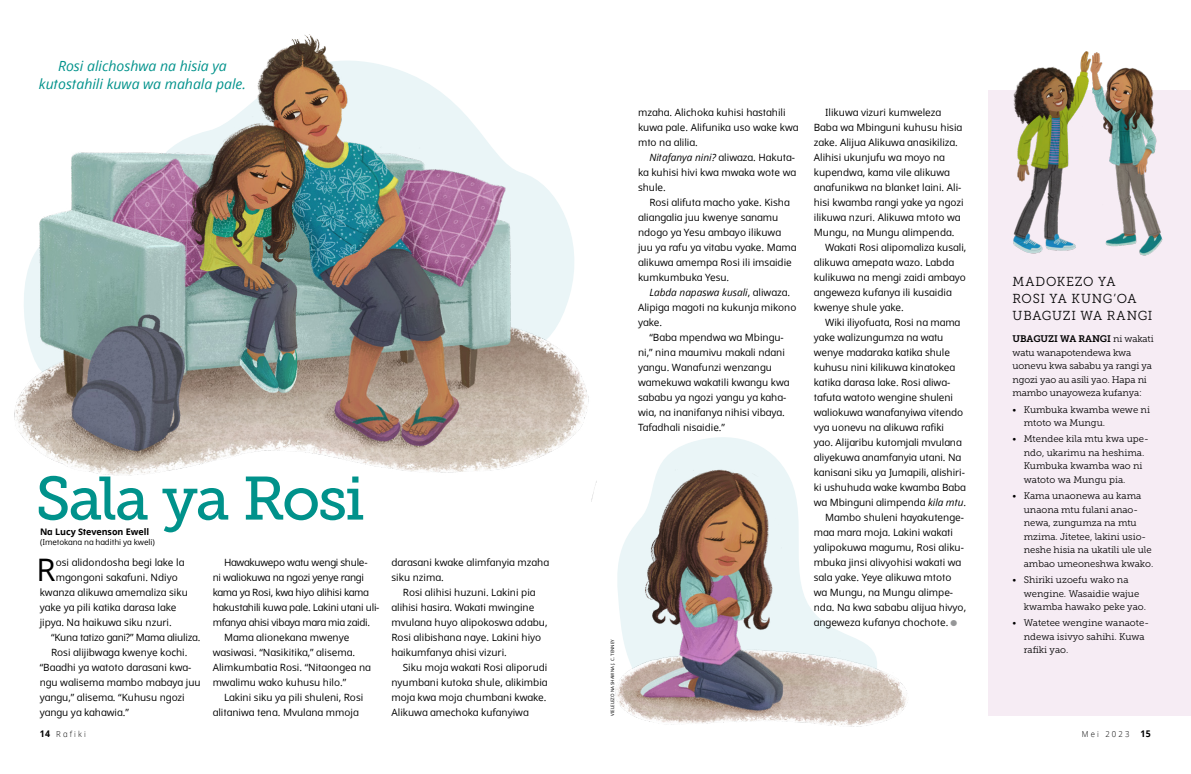
<style>
.page{position:relative;width:1191px;height:774px;background:#fff}
.page>*{position:absolute;margin:0;border:0;box-sizing:border-box;transform-origin:0 0}
.t1{font:61px "Museo Slablds Lat 500";letter-spacing:-.035em;color:#00928b}
.p1_first{font:31px "Dots Solidlds Lat";color:#000}
.t2{font:italic 14px/18px "Dots Solidlds Lat";color:#00928b;text-align:center}
.p1_title_aside_sideb{font:13px/17px "Museo Slablds Lat 300";letter-spacing:.05em;color:#000}
.p1{font:10px/15px "Dots Solidlds Lat";color:#000}
.p1-2{font:10px/15px "Dots Solidlds Lat";letter-spacing:-.025em;color:#000}
.p1_first-2{font:10px "Dots Solidlds Lat";color:#000}
.p1-3{font:10px "Dots Solidlds Lat";letter-spacing:-.02em;color:#000}
.p1_aside_sidebar_bul{font:9.5px/13.5px "Museo Slablds Lat 300";color:#000}
.p1_aside_sidebar_fir{font:9.5px/13.5px "Museo Slablds Lat 300";letter-spacing:-.015em;color:#000}
.p1_author-name{font:700 9px "Dots Solidlds Lat";letter-spacing:-.005em;color:#000}
.t3{font:300 8.2px "Dots Solidlds Lat";letter-spacing:.28em;color:#000;scale:.95 1}
.p1_author-role{font:8px "Dots Solidlds Lat";letter-spacing:-.005em;color:#000}
.FIGimg-CRDT_para{font:4.5px "Dots Solidlds Lat";color:#000}
.s1{font-style:italic}
.s2{font-family:"Ding P Ilds Dpi";font-size:8.5px;color:#969798}
.s3{font-family:"Museo Slablds Lat 700"}
.s4{font-weight:700;font-size:9.2px}
</style>
<div class="page">
<svg style="left:660px;top:437px;width:122px;height:29px;fill:#eaf5f7"></svg>
<img style="left:14px;top:34px;width:582px;height:467px">
<img style="left:615px;top:466px;width:293px;height:261px">
<div style="left:988px;top:91px;width:203px;height:625px;background:#f6ecf4"></div>
<img style="left:988px;top:51px;width:185px;height:205px">
<p class="t2" style="left:39px;top:57px;width:209px">Rosi alichoshwa na hisia ya kutostahili kuwa wa mahala pale.</p>
<p class="t1" style="left:36px;top:448px;width:331px">Sala ya Rosi</p>
<p class="p1_author-name" style="left:40px;top:525px;width:111px">Na Lucy Stevenson Ewell</p>
<p class="p1_author-role" style="left:40px;top:536px;width:116px">(Imetokana na hadithi ya kweli)</p>
<p class="p1_first" style="left:37px;top:547px;width:21px">R</p>
<p class="p1_first-2" style="left:56px;top:555px;width:130px">osi alidondosha begi lake la</p>
<p class="p1_first-2" style="left:56px;top:570px;width:124px">mgongoni sakafuni. Ndiyo</p>
<p class="p1_first-2" style="left:40px;top:585px;width:150px">kwanza alikuwa amemaliza siku</p>
<p class="p1_first-2" style="left:40px;top:600px;width:138px">yake ya pili katika darasa lake</p>
<p class="p1_first-2" style="left:40px;top:615px;width:134px">jipya. Na haikuwa siku nzuri.</p>
<p class="p1-3" style="left:51px;top:630px;width:151px">“Kuna tatizo gani?” Mama aliuliza.</p>
<p class="p1" style="left:40px;top:645px;width:162px;text-indent:11px">Rosi alijibwaga kwenye kochi. “Baadhi ya watoto darasani kwa&shy;ngu walisema mambo mabaya juu yangu,” alisema. “Kuhusu ngozi yangu ya kahawia.”</p>
<p class="p1-2" style="left:213px;top:555px;width:168px;text-indent:11px">Hawakuwepo watu wengi shule-<br>ni waliokuwa na ngozi yenye rangi kama ya Rosi, kwa hiyo alihisi kama hakustahili kuwa pale. Lakini utani uli&shy;mfanya ahisi vibaya mara mia zaidi.</p>
<p class="p1" style="left:213px;top:630px;width:160px;text-indent:11px">Mama alionekana mwenye wasiwasi. “Nasikitika,” alisema.<br>Alimkumbatia Rosi. “Nitaongea na mwalimu wako kuhusu hilo.”</p>
<p class="p1" style="left:213px;top:690px;width:152px;text-indent:11px">Lakini siku ya pili shuleni, Rosi alitaniwa tena. Mvulana mmoja</p>
<p class="p1" style="left:391px;top:555px;width:159px">darasani kwake alimfanyia mzaha siku nzima.</p>
<p class="p1" style="left:391px;top:585px;width:157px;text-indent:11px">Rosi alihisi huzuni. Lakini pia alihisi hasira. Wakati mwingine mvulana huyo alipokoswa adabu,<br>Rosi alibishana naye. Lakini hiyo haikumfanya ahisi vizuri.</p>
<p class="p1" style="left:391px;top:660px;width:158px;text-align:justify;text-indent:11px">Siku moja wakati Rosi aliporudi nyumbani kutoka shule, alikimbia moja kwa moja chumbani kwake.<br>Alikuwa amechoka kufanyiwa</p>
<p class="FIGimg-CRDT_para" style="left:609px;top:716px;width:78px;rotate:-90deg">VIELELEZO NA SHAWNA J. C. TENNEY</p>
<p class="p1" style="left:638px;top:104px;width:162px">mzaha. Alichoka kuhisi hastahili kuwa pale. Alifunika uso wake kwa mto na alilia.</p>
<p class="p1" style="left:638px;top:150px;width:160px;text-indent:11px"><span class="s1">Nitafanya nini?</span> aliwaza. Hakuta&shy;ka kuhisi hivi kwa mwaka wote wa shule.</p>
<p class="p1" style="left:638px;top:195px;width:160px;text-indent:11px">Rosi alifuta macho yake. Kisha aliangalia juu kwenye sanamu ndogo ya Yesu ambayo ilikuwa juu ya rafu ya vitabu vyake. Mama alikuwa amempa Rosi ili imsaidie kumkumbuka Yesu.</p>
<p class="p1" style="left:638px;top:285px;width:160px;text-indent:11px"><span class="s1">Labda napaswa kusali</span>, aliwaza.<br>Alipiga magoti na kukunja mikono yake.</p>
<p class="p1" style="left:638px;top:330px;width:153px;text-indent:11px">“Baba mpendwa wa Mbingu&shy;ni,” nina maumivu makali ndani yangu. Wanafunzi wenzangu wamekuwa wakatili kwangu kwa sababu ya ngozi yangu ya kaha&shy;wia, na inanifanya nihisi vibaya.<br>Tafadhali nisaidie.”</p>
<p class="p1" style="left:814px;top:104px;width:151px;text-indent:11px">Ilikuwa vizuri kumweleza<br>Baba wa Mbinguni kuhusu hisia zake. Alijua Alikuwa anasikiliza.<br>Alihisi ukunjufu wa moyo na kupendwa, kama vile alikuwa anafunikwa na blanket laini. Ali&shy;hisi kwamba rangi yake ya ngozi ilikuwa nzuri. Alikuwa mtoto wa<br>Mungu, na Mungu alimpenda.</p>
<p class="p1" style="left:814px;top:240px;width:154px;text-indent:11px">Wakati Rosi alipomaliza kusali, alikuwa amepata wazo. Labda kulikuwa na mengi zaidi ambayo angeweza kufanya ili kusaidia kwenye shule yake.</p>
<p class="p1" style="left:814px;top:315px;width:154px;text-indent:11px">Wiki iliyofuata, Rosi na mama yake walizungumza na watu wenye madaraka katika shule kuhusu nini kilikuwa kinatokea katika darasa lake. Rosi aliwa&shy;tafuta watoto wengine shuleni waliokuwa wanafanyiwa vitendo vya uonevu na alikuwa rafiki<br>yao. Alijaribu kutomjali mvulana aliyekuwa anamfanyia utani. Na kanisani siku ya Jumapili, alishiri&shy;ki ushuhuda wake kwamba Baba wa Mbinguni alimpenda <span class="s1">kila mtu</span>.</p>
<p class="p1" style="left:814px;top:510px;width:154px;text-indent:11px">Mambo shuleni hayakutenge&shy;maa mara moja. Lakini wakati yalipokuwa magumu, Rosi aliku&shy;mbuka jinsi alivyohisi wakati wa sala yake. Yeye alikuwa mtoto wa Mungu, na Mungu alimpe&shy;nda. Na kwa sababu alijua hivyo, angeweza kufanya chochote. <span class="s2">●</span></p>
<p class="p1_title_aside_sideb" style="left:1012px;top:273px;width:141px">MADOKEZO YA<br>ROSI YA KUNG’OA<br>UBAGUZI WA RANGI</p>
<p class="p1_aside_sidebar_fir" style="left:1012px;top:332px;width:143px"><span class="s3">UBAGUZI WA RANGI</span> ni wakati watu wanapotendewa kwa uonevu kwa sababu ya rangi ya ngozi yao au asili yao. Hapa ni mambo unayoweza kufanya:</p>
<p class="p1_aside_sidebar_bul" style="left:1023px;top:402px;width:128px;text-indent:-11px">• Kumbuka kwamba wewe ni mtoto wa Mungu.</p>
<p class="p1_aside_sidebar_bul" style="left:1023px;top:432px;width:126px;text-indent:-11px">• Mtendee kila mtu kwa upe&shy;ndo, ukarimu na heshima.<br>Kumbuka kwamba wao ni watoto wa Mungu pia.</p>
<p class="p1_aside_sidebar_bul" style="left:1023px;top:489px;width:131px;text-indent:-11px">• Kama unaonewa au kama unaona mtu fulani anao&shy;newa, zungumza na mtu mzima. Jitetee, lakini usio&shy;neshe hisia na ukatili ule ule ambao umeoneshwa kwako.</p>
<p class="p1_aside_sidebar_bul" style="left:1023px;top:573px;width:124px;text-indent:-11px">• Shiriki uzoefu wako na wengine. Wasaidie wajue kwamba hawako peke yao.</p>
<p class="p1_aside_sidebar_bul" style="left:1023px;top:616px;width:127px;text-indent:-11px">• Watetee wengine wanaote&shy;ndewa isivyo sahihi. Kuwa rafiki yao.</p>
<p class="t3" style="left:40px;top:728px;width:50px"><span class="s4">14</span> Rafiki</p>
<p class="t3" style="left:1082px;top:728px;width:74px">Mei 2023 <span class="s4">15</span></p>
</div>
